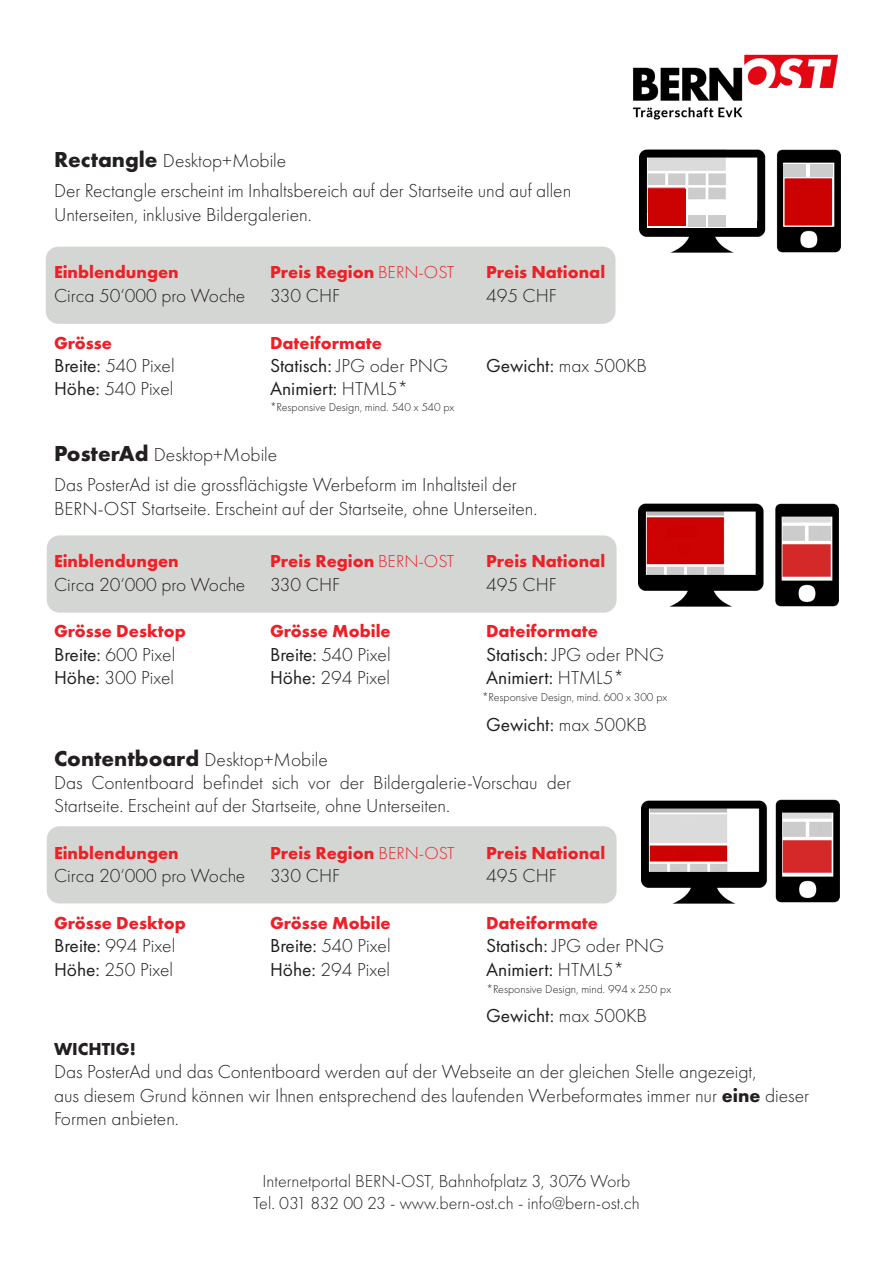
<style>
.page{position:relative;width:893px;height:1263px;background:#fff}
.page>*{position:absolute;margin:0;border:0;box-sizing:border-box;transform-origin:0 0}
.t1{font:300 19.5px/23.4px "Futura PT";color:#231f20}
.t2{font:19.5px "Futura PT";color:#231f20}
.t3{font:700 18px "Futura PT";color:#ee2026}
.t4{font:300 18px/21.6px "Futura PT";color:#231f20;text-align:center}
.t5{font:700 18px "Futura PT";color:#231f20}
.t6{font:300 12px "Futura PT";color:#231f20}
.s1{font-weight:700;font-size:22.5px}
.s2{font-weight:300}
.s3{font-weight:400}
.s4{font-weight:700}
</style>
<div class="page">
<img style="left:632px;top:54px;width:206px;height:66px">
<div style="left:46px;top:247px;width:569px;height:77px;background:#d4d6d4;border-radius:13px"></div>
<img style="left:640px;top:150px;width:200px;height:103px">
<svg style="left:783px;top:176px;width:51px;height:51px;background:#d01e1e"></svg>
<svg style="left:783px;top:163px;width:50px;height:14px"></svg>
<div style="left:647px;top:220px;width:110px;height:8px;background:#fff"></div>
<div style="left:784px;top:165px;width:22px;height:12px;background:#ccc"></div>
<div style="left:810px;top:165px;width:22px;height:12px;background:#ccc"></div>
<div style="left:648px;top:189px;width:38px;height:37px;background:#cc0202"></div>
<div style="left:688px;top:215px;width:18px;height:12px;background:#ccc"></div>
<div style="left:708px;top:215px;width:18px;height:12px;background:#ccc"></div>
<div style="left:47px;top:826px;width:570px;height:77px;background:#d4d6d4;border-radius:13px"></div>
<div style="left:47px;top:535px;width:570px;height:78px;background:#d4d6d4;border-radius:13px"></div>
<img style="left:638px;top:503px;width:201px;height:103px">
<img style="left:641px;top:801px;width:126px;height:102px">
<img style="left:775px;top:800px;width:65px;height:102px">
<p class="t1" style="left:54px;top:149px;width:234px"><span class="s1">Rectangle</span> Desktop+Mobile</p>
<p class="t1" style="left:54px;top:179px;width:519px">Der Rectangle erscheint im Inhaltsbereich auf der Startseite und auf allen<br>Unterseiten, inklusive Bildergalerien.</p>
<p class="t3" style="left:54px;top:261px;width:126px">Einblendungen</p>
<p class="t3" style="left:270px;top:261px;width:186px">Preis Region <span class="s2">BERN-OST</span></p>
<p class="t3" style="left:486px;top:261px;width:121px">Preis National</p>
<p class="t1" style="left:54px;top:284px;width:193px">Circa 50‘000 pro Woche</p>
<p class="t1" style="left:270px;top:284px;width:72px">330 CHF</p>
<p class="t1" style="left:486px;top:284px;width:72px">495 CHF</p>
<p class="t3" style="left:54px;top:331px;width:60px">Grösse</p>
<p class="t3" style="left:270px;top:331px;width:113px">Dateiformate</p>
<p class="t1" style="left:54px;top:354px;width:122px"><span class="s3">Breite:</span> 540 Pixel</p>
<p class="t1" style="left:270px;top:354px;width:180px"><span class="s3">Statisch:</span> JPG oder PNG</p>
<p class="t2" style="left:486px;top:354px;width:162px">Gewicht: <span class="s2">max 500KB</span></p>
<p class="t1" style="left:54px;top:377px;width:121px"><span class="s3">Höhe:</span> 540 Pixel</p>
<p class="t2" style="left:270px;top:377px;width:140px">Animiert: <span class="s2">HTML5*</span></p>
<p class="t6" style="left:270px;top:401px;width:186px">*Responsive Design, mind. 540 x 540 px</p>
<p class="t1" style="left:54px;top:443px;width:225px"><span class="s1">PosterAd</span> Desktop+Mobile</p>
<p class="t1" style="left:54px;top:473px;width:485px">Das PosterAd ist die grossflächigste Werbeform im Inhaltsteil der<br>BERN-OST Startseite. Erscheint auf der Startseite, ohne Unterseiten.</p>
<p class="t3" style="left:54px;top:549px;width:126px">Einblendungen</p>
<p class="t3" style="left:270px;top:549px;width:186px">Preis Region <span class="s2">BERN-OST</span></p>
<p class="t3" style="left:486px;top:549px;width:121px">Preis National</p>
<p class="t1" style="left:54px;top:572px;width:193px">Circa 20‘000 pro Woche</p>
<p class="t1" style="left:270px;top:572px;width:72px">330 CHF</p>
<p class="t1" style="left:486px;top:572px;width:72px">495 CHF</p>
<p class="t3" style="left:54px;top:620px;width:133px">Grösse Desktop</p>
<p class="t3" style="left:270px;top:620px;width:122px">Grösse Mobile</p>
<p class="t3" style="left:486px;top:620px;width:113px">Dateiformate</p>
<p class="t1" style="left:54px;top:643px;width:123px"><span class="s3">Breite:</span> 600 Pixel</p>
<p class="t1" style="left:270px;top:643px;width:122px"><span class="s3">Breite:</span> 540 Pixel</p>
<p class="t1" style="left:486px;top:643px;width:180px"><span class="s3">Statisch:</span> JPG oder PNG</p>
<p class="t1" style="left:54px;top:666px;width:122px"><span class="s3">Höhe:</span> 300 Pixel</p>
<p class="t1" style="left:270px;top:666px;width:122px"><span class="s3">Höhe:</span> 294 Pixel</p>
<p class="t2" style="left:486px;top:666px;width:140px">Animiert: <span class="s2">HTML5*</span></p>
<p class="t2" style="left:486px;top:713px;width:162px">Gewicht: <span class="s2">max 500KB</span></p>
<p class="t6" style="left:482px;top:690px;width:187px">*Responsive Design, mind. 600 x 300 px</p>
<p class="t1" style="left:54px;top:747px;width:275px"><span class="s1">Contentboard</span> Desktop+Mobile</p>
<p class="t1" style="left:54px;top:771px;width:519px">Das Contentboard befindet sich vor der Bildergalerie-Vorschau der<br>Startseite. Erscheint auf der Startseite, ohne Unterseiten.</p>
<p class="t3" style="left:54px;top:841px;width:126px">Einblendungen</p>
<p class="t3" style="left:270px;top:841px;width:186px">Preis Region <span class="s2">BERN-OST</span></p>
<p class="t3" style="left:486px;top:841px;width:121px">Preis National</p>
<p class="t1" style="left:54px;top:864px;width:193px">Circa 20‘000 pro Woche</p>
<p class="t1" style="left:270px;top:864px;width:72px">330 CHF</p>
<p class="t1" style="left:486px;top:864px;width:72px">495 CHF</p>
<p class="t3" style="left:54px;top:911px;width:133px">Grösse Desktop</p>
<p class="t3" style="left:270px;top:911px;width:122px">Grösse Mobile</p>
<p class="t3" style="left:486px;top:911px;width:113px">Dateiformate</p>
<p class="t1" style="left:54px;top:934px;width:123px"><span class="s3">Breite:</span> 994 Pixel</p>
<p class="t1" style="left:270px;top:934px;width:122px"><span class="s3">Breite:</span> 540 Pixel</p>
<p class="t1" style="left:486px;top:934px;width:180px"><span class="s3">Statisch:</span> JPG oder PNG</p>
<p class="t1" style="left:54px;top:957px;width:121px"><span class="s3">Höhe:</span> 250 Pixel</p>
<p class="t1" style="left:270px;top:957px;width:122px"><span class="s3">Höhe:</span> 294 Pixel</p>
<p class="t2" style="left:486px;top:957px;width:140px">Animiert: <span class="s2">HTML5*</span></p>
<p class="t2" style="left:486px;top:1004px;width:162px">Gewicht: <span class="s2">max 500KB</span></p>
<p class="t5" style="left:54px;top:1037px;width:83px">WICHTIG!</p>
<p class="t1" style="left:54px;top:1060px;width:704px">Das PosterAd und das Contentboard werden auf der Webseite an der gleichen Stelle angezeigt,</p>
<p class="t1" style="left:54px;top:1083px;width:757px">aus diesem Grund können wir Ihnen entsprechend des laufenden Werbeformates immer nur <span class="s4">eine</span> dieser<br>Formen anbieten.</p>
<p class="t6" style="left:486px;top:982px;width:186px">*Responsive Design, mind. 994 x 250 px</p>
<p class="t4" style="left:253px;top:1171px;width:388px">Internetportal BERN-OST, Bahnhofplatz 3, 3076 Worb<br>Tel. 031 832 00 23 - www.bern-ost.ch - info@bern-ost.ch</p>
</div>
